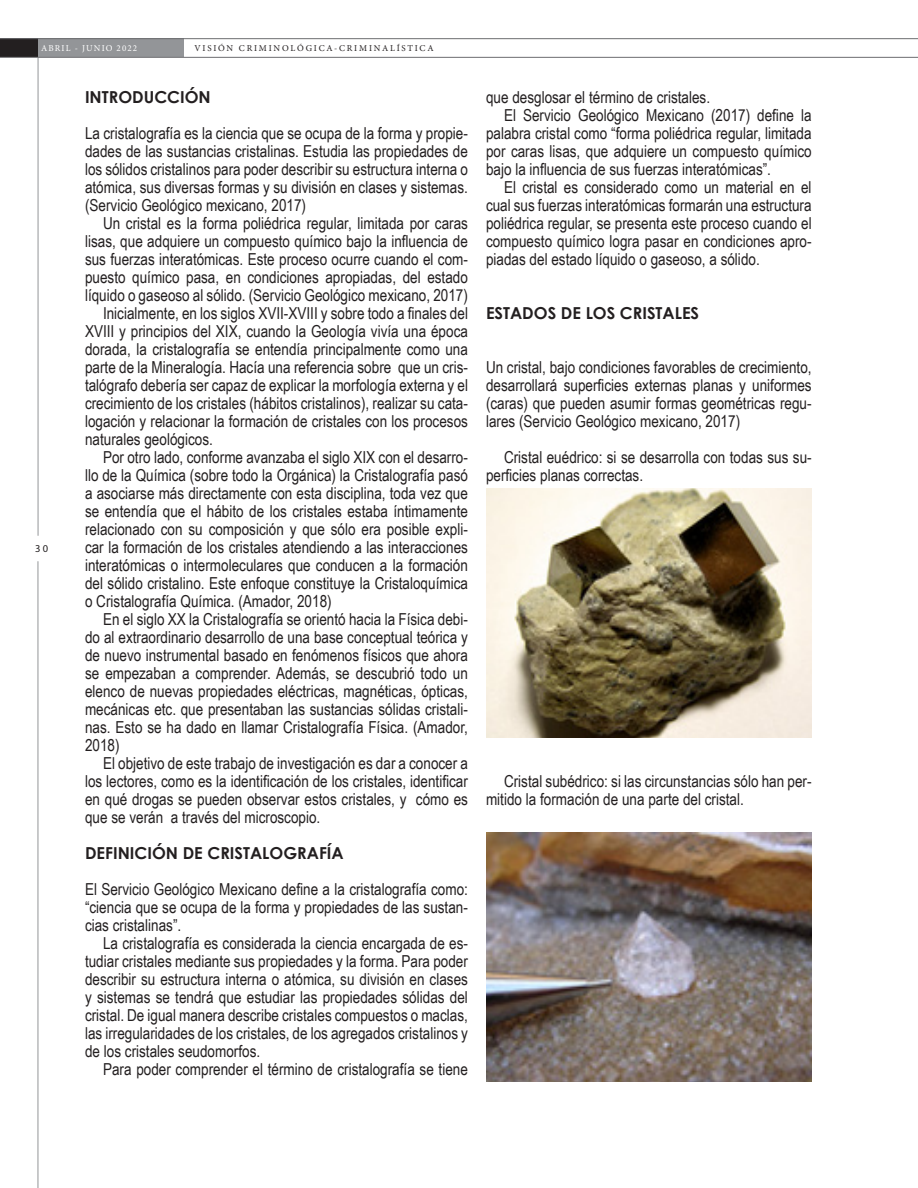
<style>
.page{position:relative;width:918px;height:1188px;background:#fff}
.page>*{position:absolute;margin:0;border:0;box-sizing:border-box;transform-origin:0 0}
.VS_Cuerpo_1Parr{font:16.5px/18px "Arial Narrow";color:#231f20;text-align:justify}
.VS_Cuerpo_1Parr-2{font:700 16.5px "Century Gothic";color:#231f20}
.t1{font:10.5px "Myriad Pro";color:#231f20}
.t2{font:9px "Minion Pro";letter-spacing:.2em;color:#231f20}
.t3{font:9px "Minion Pro";letter-spacing:.12em;color:#fff}
</style>
<div class="page">
<div style="left:0;top:39px;width:38px;height:18px;background:#231f20"></div>
<div style="left:38px;top:39px;width:145px;height:18px;background:#939598"></div>
<hr style="left:38px;top:58px;width:1px;height:478px;background:#939598">
<hr style="left:0;top:57px;width:918px;height:1px;background:#6c6d70">
<hr style="left:0;top:38px;width:918px;height:1px;background:#6c6d70">
<hr style="left:38px;top:561px;width:1px;height:627px;background:#939598">
<img style="left:486px;top:489px;width:326px;height:249px">
<img style="left:486px;top:832px;width:326px;height:250px">
<p class="t3" style="left:41px;top:42px;width:97px">ABRIL - JUNIO 2022</p>
<p class="t2" style="left:194px;top:42px;width:241px">VISIÓN CRIMINOLÓGICA-CRIMINALÍSTICA</p>
<p class="t1" style="left:35px;top:542px;width:14px">30</p>
<p class="VS_Cuerpo_1Parr-2" style="left:85px;top:85px;width:127px">INTRODUCCIÓN</p>
<p class="VS_Cuerpo_1Parr" style="left:85px;top:124px;width:384px">La cristalografía es la ciencia que se ocupa de la forma y propie&shy;dades de las sustancias cristalinas. Estudia las propiedades de los sólidos cristalinos para poder describir su estructura interna o atómica, sus diversas formas y su división en clases y sistemas. (Servicio Geológico mexicano, 2017)</p>
<p class="VS_Cuerpo_1Parr" style="left:85px;top:214px;width:384px;text-indent:18px">Un cristal es la forma poliédrica regular, limitada por caras lisas, que adquiere un compuesto químico bajo la influencia de sus fuerzas interatómicas. Este proceso ocurre cuando el com&shy;puesto químico pasa, en condiciones apropiadas, del estado líquido o gaseoso al sólido. (Servicio Geológico mexicano, 2017)</p>
<p class="VS_Cuerpo_1Parr" style="left:85px;top:304px;width:384px;text-indent:18px">Inicialmente, en los siglos XVII-XVIII y sobre todo a finales del XVIII y principios del XIX, cuando la Geología vivía una época dorada, la cristalografía se entendía principalmente como una parte de la Mineralogía. Hacía una referencia sobre que un cris&shy;talógrafo debería ser capaz de explicar la morfología externa y el crecimiento de los cristales (hábitos cristalinos), realizar su cata&shy;logación y relacionar la formación de cristales con los procesos naturales geológicos.</p>
<p class="VS_Cuerpo_1Parr" style="left:85px;top:448px;width:384px;text-indent:18px">Por otro lado, conforme avanzaba el siglo XIX con el desarro&shy;llo de la Química (sobre todo la Orgánica) la Cristalografía pasó a asociarse más directamente con esta disciplina, toda vez que se entendía que el hábito de los cristales estaba íntimamente relacionado con su composición y que sólo era posible expli&shy;car la formación de los cristales atendiendo a las interacciones interatómicas o intermoleculares que conducen a la formación del sólido cristalino. Este enfoque constituye la Cristaloquímica o Cristalografía Química. (Amador, 2018)</p>
<p class="VS_Cuerpo_1Parr" style="left:85px;top:610px;width:384px;text-indent:18px">En el siglo XX la Cristalografía se orientó hacia la Física debi&shy;do al extraordinario desarrollo de una base conceptual teórica y de nuevo instrumental basado en fenómenos físicos que ahora se empezaban a comprender. Además, se descubrió todo un elenco de nuevas propiedades eléctricas, magnéticas, ópticas, mecánicas etc. que presentaban las sustancias sólidas cristali&shy;nas. Esto se ha dado en llamar Cristalografía Física. (Amador, 2018)</p>
<p class="VS_Cuerpo_1Parr" style="left:85px;top:754px;width:384px;text-indent:18px">El objetivo de este trabajo de investigación es dar a conocer a los lectores, como es la identificación de los cristales, identificar en qué drogas se pueden observar estos cristales, y cómo es que se verán a través del microscopio.</p>
<p class="VS_Cuerpo_1Parr-2" style="left:85px;top:841px;width:260px">DEFINICIÓN DE CRISTALOGRAFÍA</p>
<p class="VS_Cuerpo_1Parr" style="left:85px;top:880px;width:384px">El Servicio Geológico Mexicano define a la cristalografía como: “ciencia que se ocupa de la forma y propiedades de las sustan&shy;cias cristalinas”.</p>
<p class="VS_Cuerpo_1Parr" style="left:85px;top:934px;width:384px;text-indent:18px">La cristalografía es considerada la ciencia encargada de es&shy;tudiar cristales mediante sus propiedades y la forma. Para poder describir su estructura interna o atómica, su división en clases y sistemas se tendrá que estudiar las propiedades sólidas del cristal. De igual manera describe cristales compuestos o maclas, las irregularidades de los cristales, de los agregados cristalinos y de los cristales seudomorfos.</p>
<p class="VS_Cuerpo_1Parr" style="left:103px;top:1060px;width:366px">Para poder comprender el término de cristalografía se tiene</p>
<p class="VS_Cuerpo_1Parr" style="left:486px;top:88px;width:226px">que desglosar el término de cristales.</p>
<p class="VS_Cuerpo_1Parr" style="left:486px;top:106px;width:327px;text-indent:18px">El Servicio Geológico Mexicano (2017) define la palabra cristal como “forma poliédrica regular, limitada por caras lisas, que adquiere un compuesto químico bajo la influencia de sus fuerzas interatómicas”.</p>
<p class="VS_Cuerpo_1Parr" style="left:486px;top:178px;width:327px;text-indent:18px">El cristal es considerado como un material en el cual sus fuerzas interatómicas formarán una estructura poliédrica regular, se presenta este proceso cuando el compuesto químico logra pasar en condiciones apro&shy;piadas del estado líquido o gaseoso, a sólido.</p>
<p class="VS_Cuerpo_1Parr-2" style="left:486px;top:301px;width:215px">ESTADOS DE LOS CRISTALES</p>
<p class="VS_Cuerpo_1Parr" style="left:486px;top:358px;width:327px">Un cristal, bajo condiciones favorables de crecimiento, desarrollará superficies externas planas y uniformes (caras) que pueden asumir formas geométricas regu&shy;lares (Servicio Geológico mexicano, 2017)</p>
<p class="VS_Cuerpo_1Parr" style="left:486px;top:448px;width:327px;text-indent:18px">Cristal euédrico: si se desarrolla con todas sus su&shy;perficies planas correctas.</p>
<p class="VS_Cuerpo_1Parr" style="left:486px;top:772px;width:327px;text-indent:18px">Cristal subédrico: si las circunstancias sólo han per&shy;mitido la formación de una parte del cristal.</p>
</div>
